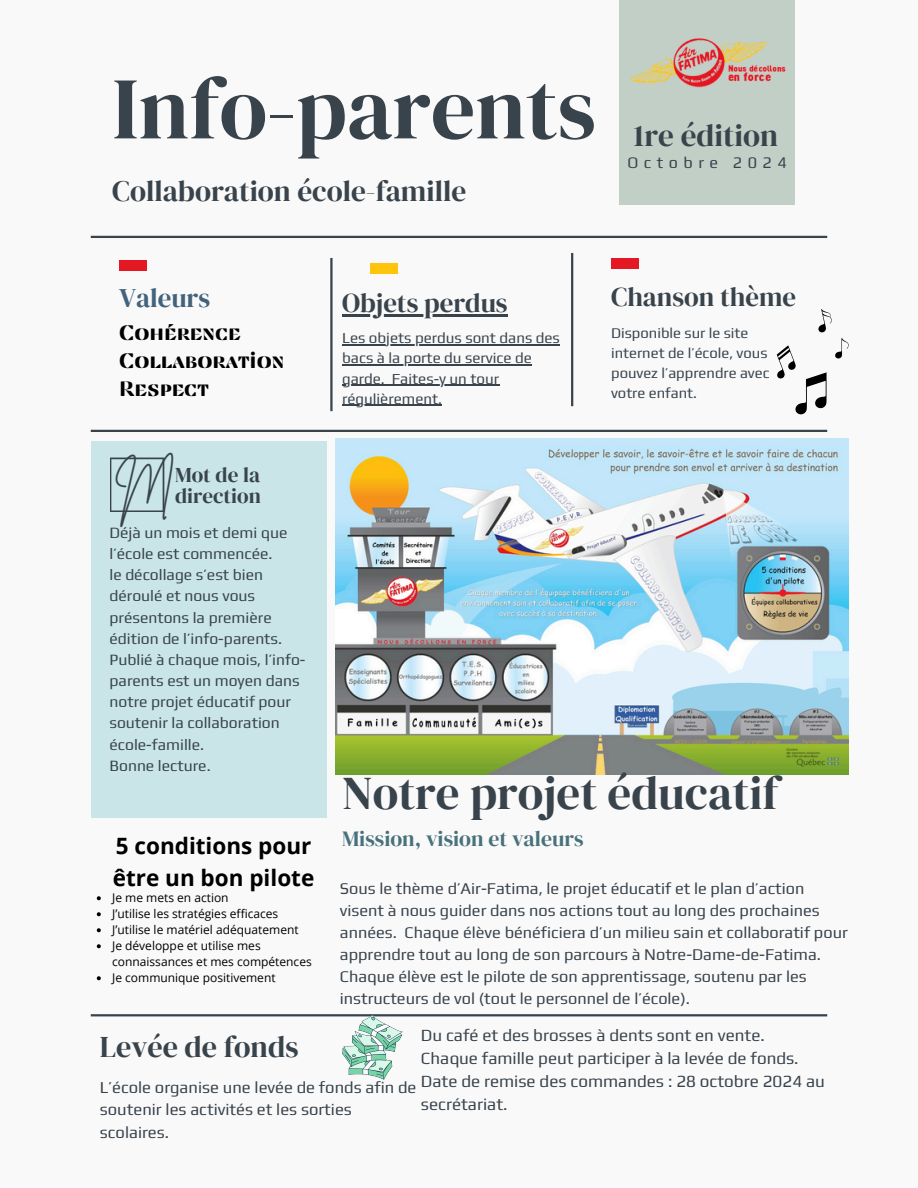
<style>
.page{position:relative;width:918px;height:1188px;background:#f9f9f9}
.page>*{position:absolute;margin:0;border:0;box-sizing:border-box;transform-origin:0 0}
.t1{font:87.6px "DM Serif Display";color:#39434c}
.t2{font:46.95px "DM Serif Display";color:#39434c}
.t3{font:46.35px "Brittany Signature";color:#39434c}
.t4{font:31.2px "DM Serif Display";color:#39434c}
.t5{font:30.15px "DM Serif Display";color:#39434c}
.t6{font:29.4px "DM Serif Display";color:#39434c}
.t7{font:26.85px "DM Serif Display";color:#39434c}
.t8{font:26.85px "DM Serif Display";color:#43627b}
.t9{font:700 22.5px/31.5px "Open Sans";color:#000}
.t10{font:21.75px "DM Serif Display";color:#48727b}
.t11{font:21.15px/21.1px "DM Serif Display";color:#39434c}
.t12{font:20.85px/28.2px "Findel Display";color:#000}
.t13{font:16.95px/23.1px "Play";color:#39434c}
.t14{font:16.65px/22.5px "Play";color:#39434c}
.t15{font:16.35px/22px "Play";color:#39434c}
.t16{font:16.05px "Play";letter-spacing:.34em;color:#39434c}
.t17{font:15.75px/21.1px "Play";color:#39434c}
.t18{font:15.15px "Play";color:#39434c}
.t19{font:14.85px/20.1px "Play";color:#39434c}
.t20{font:12px/16px "Open Sans";color:#000}
</style>
<div class="page">
<div style="left:619px;top:0;width:176px;height:204px;background:#c2cfc6"></div>
<hr style="left:91px;top:236px;width:736px;height:2px;background:#39434c">
<div style="left:611px;top:258px;width:28px;height:11px;background:#e41823"></div>
<hr style="left:571px;top:253px;width:2px;height:153px;background:#39434c">
<div style="left:370px;top:263px;width:28px;height:10px;background:#fec50c"></div>
<hr style="left:330px;top:258px;width:3px;height:153px;background:#39434c">
<div style="left:119px;top:260px;width:28px;height:11px;background:#e41823"></div>
<hr style="left:91px;top:430px;width:736px;height:2px;background:#39434c">
<div style="left:91px;top:441px;width:235px;height:377px;background:#c9e5e8"></div>
<svg style="left:110px;top:458px;width:54px;height:54px"></svg>
<hr style="left:91px;top:1014px;width:736px;height:2px;background:#39434c">
<img style="left:631px;top:38px;width:155px;height:50px">
<svg style="left:777px;top:309px;width:72px;height:106px"></svg>
<img style="left:336px;top:439px;width:513px;height:335px">
<img style="left:342px;top:1015px;width:61px;height:64px">
<hr style="left:342px;top:344px;width:218px;height:1px;background:#39434c">
<hr style="left:342px;top:364px;width:190px;height:2px;background:#39434c">
<hr style="left:342px;top:385px;width:43px;height:1px;background:#39434c">
<hr style="left:392px;top:385px;width:107px;height:1px;background:#39434c">
<hr style="left:342px;top:405px;width:100px;height:1px;background:#39434c">
<hr style="left:342px;top:314px;width:166px;height:2px;background:#39434c">
<svg style="left:97px;top:896px;width:4px;height:4px"></svg>
<svg style="left:97px;top:912px;width:4px;height:4px"></svg>
<svg style="left:97px;top:928px;width:4px;height:4px"></svg>
<svg style="left:97px;top:944px;width:4px;height:4px"></svg>
<svg style="left:97px;top:976px;width:4px;height:4px"></svg>
<p class="t1" style="left:112px;top:48px;width:485px">Info-parents</p>
<h4 class="t6" style="left:112px;top:170px;width:356px">Collaboration école-famille</h4>
<p class="t4" style="left:634px;top:113px;width:146px">1re édition</p>
<h3 class="t16" style="left:627px;top:153px;width:161px">Octobre 2024</h3>
<p class="t8" style="left:119px;top:279px;width:93px">Valeurs</p>
<p class="t12" style="left:119px;top:319px;width:167px">Cohérence<br>Collaboration<br>Respect</p>
<h6 class="t7" style="left:342px;top:284px;width:167px">Objets perdus</h6>
<p class="t18" style="left:342px;top:329px;width:219px">Les objets perdus sont dans des</p>
<h4 class="t18" style="left:342px;top:349px;width:191px">bacs à la porte du service de</h4>
<p class="t18" style="left:342px;top:369px;width:44px">garde.</p>
<p class="t18" style="left:392px;top:369px;width:109px">Faites-y un tour</p>
<p class="t18" style="left:342px;top:390px;width:101px">régulièrement.</p>
<h4 class="t7" style="left:611px;top:278px;width:187px">Chanson thème</h4>
<h6 class="t19" style="left:611px;top:322px;width:160px">Disponible sur le site internet de l’école, vous pouvez l’apprendre avec votre enfant.</h6>
<h6 class="t3" style="left:115px;top:453px;width:60px">M</h6>
<h5 class="t11" style="left:175px;top:464px;width:87px">Mot de la direction</h5>
<p class="t17" style="left:110px;top:522px;width:179px">Déjà un mois et demi que l’école est commencée.</p>
<p class="t17" style="left:110px;top:564px;width:174px">le décollage s’est bien déroulé et nous vous présentons la première édition de l’info-parents.</p>
<p class="t17" style="left:110px;top:649px;width:198px">Publié à chaque mois, l’info&shy;parents est un moyen dans notre projet éducatif pour soutenir la collaboration école-famille.</p>
<h2 class="t17" style="left:110px;top:754px;width:103px">Bonne lecture.</h2>
<p class="t9" style="left:113px;top:830px;width:203px">5 conditions pour être un bon pilote</p>
<h3 class="t20" style="left:112px;top:890px;width:118px">Je me mets en action</h3>
<p class="t20" style="left:112px;top:906px;width:201px">J’utilise les stratégies efficaces<br>J’utilise le matériel adéquatement<br>Je développe et utilise mes connaissances et mes compétences<br>Je communique positivement</p>
<p class="t2" style="left:342px;top:760px;width:438px">Notre projet éducatif</p>
<p class="t10" style="left:342px;top:824px;width:243px">Mission, vision et valeurs</p>
<p class="t15" style="left:340px;top:877px;width:509px">Sous le thème d’Air-Fatima, le projet éducatif et le plan d’action visent à nous guider dans nos actions tout au long des prochaines années. Chaque élève bénéficiera d’un milieu sain et collaboratif pour apprendre tout au long de son parcours à Notre-Dame-de-Fatima.</p>
<p class="t15" style="left:340px;top:965px;width:468px">Chaque élève est le pilote de son apprentissage, soutenu par les instructeurs de vol (tout le personnel de l’école).</p>
<p class="t5" style="left:100px;top:1025px;width:200px">Levée de fonds</p>
<p class="t13" style="left:421px;top:1024px;width:406px">Du café et des brosses à dents sont en vente.<br>Chaque famille peut participer à la levée de fonds.<br>Date de remise des commandes : 28 octobre 2024 au secrétariat.</p>
<p class="t14" style="left:100px;top:1075px;width:318px">L’école organise une levée de fonds afin de soutenir les activités et les sorties scolaires.</p>
</div>
